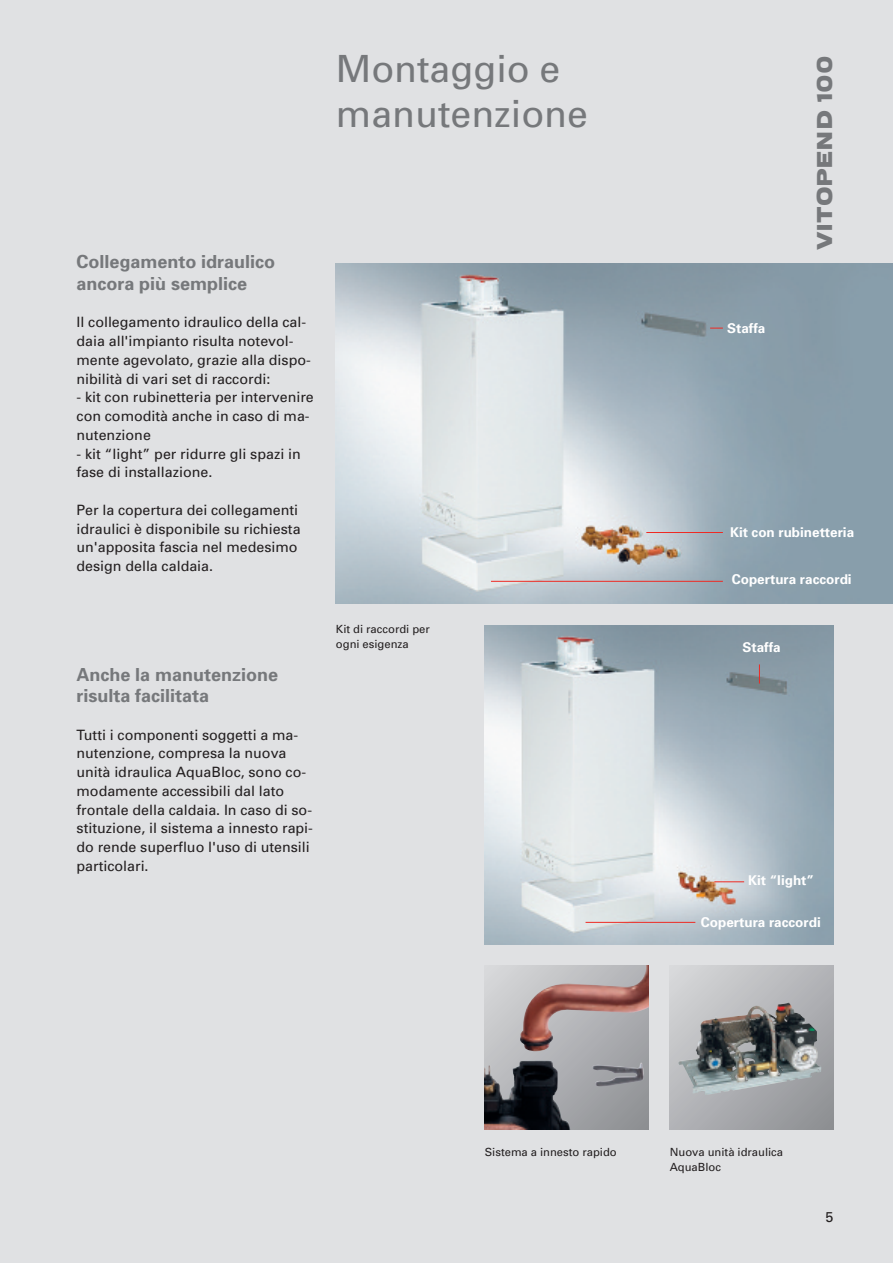
<style>
.page{position:relative;width:893px;height:1263px;background:#e0e1e3}
.page>*{position:absolute;margin:0;border:0;box-sizing:border-box;transform-origin:0 0}
.t1{font:37.5px/45px "Univers";color:#76787b}
.t2{font:22.5px "VIESSMANN Normal";letter-spacing:-.005em;color:#76787b}
.t3{font:700 18px/21.6px "Univers";color:#76787b}
.t4{font:14.25px/18.8px "Univers";color:#231f20}
.t5{font:700 13.5px "Univers";color:#fff}
.t6{font:11.25px/15px "Univers";color:#231f20}
</style>
<div class="page">
<img style="left:485px;top:625px;width:348px;height:319px">
<img style="left:336px;top:264px;width:557px;height:340px">
<svg style="left:485px;top:1121px;width:163px;height:8px"></svg>
<img style="left:485px;top:965px;width:163px;height:156px">
<svg style="left:670px;top:965px;width:163px;height:164px;background:#b2b3b6"></svg>
<img style="left:678px;top:1006px;width:143px;height:89px">
<svg style="left:710px;top:328px;width:13px;height:1px"></svg>
<hr style="left:646px;top:532px;width:77px;height:1px;background:#ee2a23">
<hr style="left:491px;top:581px;width:232px;height:1px;background:#ee2a23">
<svg style="left:759px;top:664px;width:1px;height:19px"></svg>
<hr style="left:714px;top:881px;width:30px;height:1px;background:#ee2a23">
<hr style="left:585px;top:922px;width:110px;height:1px;background:#ee2a23">
<h1 class="t1" style="left:336px;top:50px;width:254px">Montaggio e manutenzione</h1>
<p class="t3" style="left:77px;top:253px;width:200px">Collegamento idraulico ancora più semplice</p>
<p class="t4" style="left:77px;top:314px;width:236px">Il collegamento idraulico della cal&shy;daia all'impianto risulta notevol&shy;mente agevolato, grazie alla dispo&shy;nibilità di vari set di raccordi:</p>
<p class="t4" style="left:77px;top:389px;width:239px">- kit con rubinetteria per intervenire con comodità anche in caso di ma&shy;nutenzione</p>
<p class="t4" style="left:77px;top:445px;width:226px">- kit “light” per ridurre gli spazi in fase di installazione.</p>
<p class="t4" style="left:77px;top:502px;width:226px">Per la copertura dei collegamenti idraulici è disponibile su richiesta un'apposita fascia nel medesimo design della caldaia.</p>
<p class="t3" style="left:77px;top:665px;width:203px">Anche la manutenzione risulta facilitata</p>
<p class="t4" style="left:77px;top:726px;width:238px">Tutti i componenti soggetti a ma&shy;nutenzione, compresa la nuova unità idraulica AquaBloc, sono co&shy;modamente accessibili dal lato frontale della caldaia. In caso di so&shy;stituzione, il sistema a innesto rapi&shy;do rende superfluo l'uso di utensili particolari.</p>
<p class="t6" style="left:336px;top:623px;width:95px">Kit di raccordi per ogni esigenza</p>
<p class="t5" style="left:727px;top:323px;width:40px">Staffa</p>
<h2 class="t2" style="left:811px;top:250px;width:197px;rotate:-90deg">VITOPEND 100</h2>
<p class="t5" style="left:730px;top:527px;width:126px">Kit con rubinetteria</p>
<p class="t5" style="left:732px;top:574px;width:121px">Copertura raccordi</p>
<p class="t5" style="left:742px;top:642px;width:40px">Staffa</p>
<p class="t5" style="left:748px;top:876px;width:67px">Kit “light”</p>
<p class="t5" style="left:701px;top:917px;width:121px">Copertura raccordi</p>
<p class="t6" style="left:485px;top:1146px;width:134px">Sistema a innesto rapido</p>
<p class="t6" style="left:670px;top:1146px;width:115px">Nuova unità idraulica<br>AquaBloc</p>
<p class="t4" style="left:825px;top:1209px;width:9px">5</p>
</div>
